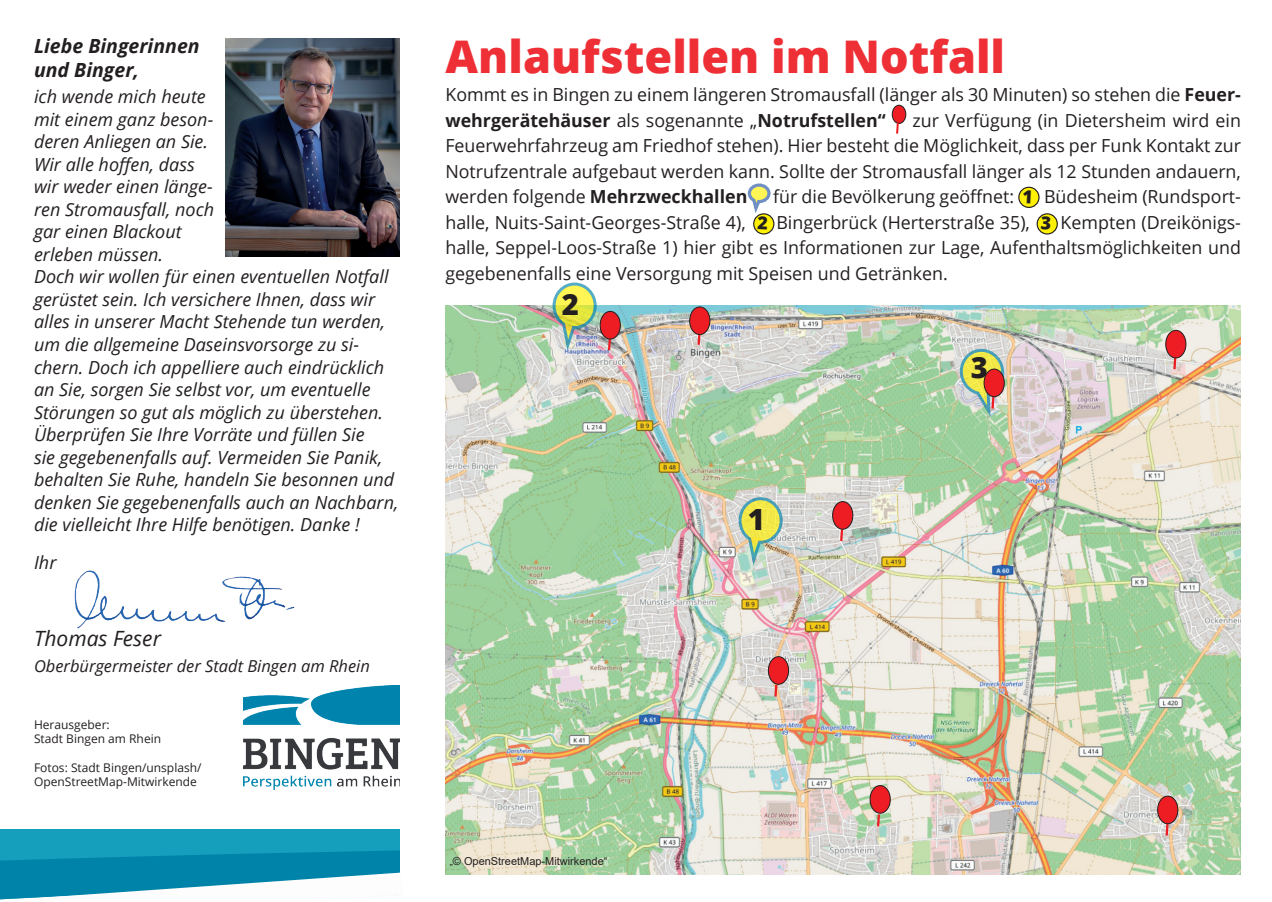
<style>
.page{position:relative;width:1272px;height:902px;background:#fff}
.page>*{position:absolute;margin:0;border:0;box-sizing:border-box;transform-origin:0 0}
.t1{font:800 45px "Open Sans";color:#ee3036}
.t2{font:800 29.25px "Open Sans";color:#231f20}
.t3{font:italic 21px "Open Sans";color:#231f20}
.t4{font:italic 700 19.5px/23.4px "Open Sans";color:#231f20}
.t5{font:18px/25.5px "Open Sans";color:#231f20;text-align:justify}
.t6{font:italic 18px/22.5px "Open Sans";color:#231f20}
.t7{font:italic 16.5px "Open Sans";color:#231f20}
.t8{font:12px/14.4px "Open Sans";color:#231f20}
.t9{font:10.95px "Arial";color:#231f20}
.s1{font-weight:700}
.s2{font-size:9.45px}
</style>
<div class="page">
<div style="left:892px;top:105px;width:13px;height:18px;background:#ee1d23;border-radius:50%"></div>
<div style="left:891px;top:105px;width:15px;height:19px;border:1px solid #231f20;border-radius:50%"></div>
<svg style="left:894px;top:121px;width:6px;height:13px"></svg>
<svg style="left:0;top:829px;width:400px;height:43px;background:#0d93b4"></svg>
<img style="left:225px;top:38px;width:174px;height:218px">
<img style="left:244px;top:686px;width:156px;height:103px">
<img style="left:74px;top:570px;width:221px;height:59px">
<img style="left:445px;top:640px;width:795px;height:234px">
<img style="left:445px;top:305px;width:795px;height:335px">
<svg style="left:606px;top:338px;width:6px;height:14px"></svg>
<svg style="left:696px;top:334px;width:6px;height:13px"></svg>
<svg style="left:838px;top:528px;width:6px;height:15px"></svg>
<svg style="left:773px;top:683px;width:5px;height:16px"></svg>
<svg style="left:1164px;top:823px;width:5px;height:14px"></svg>
<svg style="left:1171px;top:357px;width:6px;height:14px"></svg>
<svg style="left:875px;top:812px;width:6px;height:16px"></svg>
<img style="left:551px;top:282px;width:47px;height:70px">
<svg style="left:958px;top:347px;width:47px;height:75px;background:#c1d198"></svg>
<svg style="left:737px;top:495px;width:47px;height:72px;background:#c8d496"></svg>
<div style="left:600px;top:311px;width:20px;height:28px;background:#ee1d23;border-radius:50%"></div>
<div style="left:599px;top:311px;width:22px;height:28px;border:1px solid #231f20;border-radius:50%"></div>
<div style="left:689px;top:307px;width:21px;height:27px;background:#ee1d23;border-radius:50%"></div>
<div style="left:689px;top:306px;width:21px;height:29px;border:1px solid #231f20;border-radius:50%"></div>
<div style="left:984px;top:369px;width:20px;height:27px;background:#ee1d23;border-radius:50%"></div>
<div style="left:983px;top:368px;width:21px;height:29px;border:1px solid #231f20;border-radius:50%"></div>
<div style="left:1165px;top:330px;width:20px;height:28px;background:#ee1d23;border-radius:50%"></div>
<div style="left:1165px;top:330px;width:21px;height:28px;border:1px solid #231f20;border-radius:50%"></div>
<div style="left:832px;top:501px;width:20px;height:28px;background:#ee1d23;border-radius:50%"></div>
<div style="left:832px;top:501px;width:21px;height:28px;border:1px solid #231f20;border-radius:50%"></div>
<div style="left:1157px;top:796px;width:20px;height:27px;background:#ee1d23;border-radius:50%"></div>
<div style="left:1157px;top:795px;width:21px;height:29px;border:1px solid #231f20;border-radius:50%"></div>
<div style="left:870px;top:785px;width:20px;height:28px;background:#ee1d23;border-radius:50%"></div>
<div style="left:869px;top:785px;width:21px;height:28px;border:1px solid #231f20;border-radius:50%"></div>
<div style="left:768px;top:656px;width:20px;height:28px;background:#ee1d23;border-radius:50%"></div>
<div style="left:767px;top:656px;width:22px;height:28px;border:1px solid #231f20;border-radius:50%"></div>
<img style="left:0;top:872px;width:400px;height:28px">
<svg style="left:1018px;top:187px;width:21px;height:21px"></svg>
<div style="left:1017px;top:186px;width:22px;height:22px;border:1px solid #231f20;border-radius:50%"></div>
<div style="left:753px;top:213px;width:21px;height:21px;background:#4c4841;border-radius:50%"></div>
<div style="left:752px;top:213px;width:22px;height:22px;border:1px solid #231f20;border-radius:50%"></div>
<svg style="left:1036px;top:213px;width:21px;height:21px"></svg>
<div style="left:1036px;top:213px;width:22px;height:22px;border:1px solid #231f20;border-radius:50%"></div>
<svg style="left:1019px;top:186px;width:15px;height:20px"></svg>
<svg style="left:747px;top:183px;width:25px;height:50px"></svg>
<svg style="left:1037px;top:213px;width:17px;height:20px"></svg>
<p class="t4" style="left:34px;top:34px;width:167px">Liebe Bingerinnen und Binger,</p>
<p class="t6" style="left:34px;top:85px;width:366px">ich wende mich heute<br>mit einem ganz beson-<br>deren Anliegen an Sie.<br>Wir alle hoffen, dass<br>wir weder einen länge-<br>ren Stromausfall, noch<br>gar einen Blackout<br>erleben müssen.<br>Doch wir wollen für einen eventuellen Notfall gerüstet sein. Ich versichere Ihnen, dass wir alles in unserer Macht Stehende tun werden, um die allgemeine Daseinsvorsorge zu si&shy;chern. Doch ich appelliere auch eindrücklich an Sie, sorgen Sie selbst vor, um eventuelle Störungen so gut als möglich zu überstehen.<br>Überprüfen Sie Ihre Vorräte und füllen Sie<br>sie gegebenenfalls auf. Vermeiden Sie Panik, behalten Sie Ruhe, handeln Sie besonnen und denken Sie gegebenenfalls auch an Nachbarn, die vielleicht Ihre Hilfe benötigen. Danke !</p>
<p class="t6" style="left:34px;top:550px;width:24px">Ihr</p>
<p class="t3" style="left:34px;top:624px;width:128px">Thomas Feser</p>
<p class="t7" style="left:34px;top:655px;width:337px">Oberbürgermeister der Stadt Bingen am Rhein</p>
<p class="t8" style="left:34px;top:716px;width:129px">Herausgeber:<br>Stadt Bingen am Rhein</p>
<p class="t8" style="left:34px;top:760px;width:169px">Fotos: Stadt Bingen/unsplash/<br>OpenStreetMap-Mitwirkende</p>
<h1 class="t1" style="left:445px;top:22px;width:561px">Anlaufstellen im Notfall</h1>
<p class="t5" style="left:445px;top:81px;width:797px">Kommt es in Bingen zu einem längeren Stromausfall (länger als 30 Minuten) so stehen die <span class="s1">Feuer&shy;wehrgerätehäuser</span> als sogenannte „<span class="s1">Notrufstellen“</span></p>
<p class="t5" style="left:445px;top:107px;width:797px;text-indent:467px">zur Verfügung (in Dietersheim wird ein Feuerwehrfahrzeug am Friedhof stehen). Hier besteht die Möglichkeit, dass per Funk Kontakt zur Notrufzentrale aufgebaut werden kann. Sollte der Stromausfall länger als 12 Stunden andauern, werden folgende <span class="s1">Mehrzweckhallen</span></p>
<p class="t5" style="left:773px;top:183px;width:243px">für die Bevölkerung geöffnet:</p>
<p class="t5" style="left:1044px;top:183px;width:198px">Büdesheim (Rundsport-</p>
<p class="t5" style="left:445px;top:209px;width:302px">halle, Nuits-Saint-Georges-Straße 4),</p>
<p class="t5" style="left:776px;top:209px;width:255px">Bingerbrück (Herterstraße 35),</p>
<p class="t5" style="left:445px;top:209px;width:797px;text-indent:615px">Kempten (Dreikönigs&shy;halle, Seppel-Loos-Straße 1) hier gibt es Informationen zur Lage, Aufenthaltsmöglichkeiten und gegebenenfalls eine Versorgung mit Speisen und Getränken.</p>
<h2 class="t2" style="left:562px;top:282px;width:19px">2</h2>
<p class="t9" style="left:450px;top:853px;width:159px"><span class="s2">„</span>© OpenStreetMap-Mitwirkende“</p>
<h2 class="t2" style="left:747px;top:497px;width:19px">1</h2>
<h2 class="t2" style="left:970px;top:345px;width:19px">3</h2>
</div>
